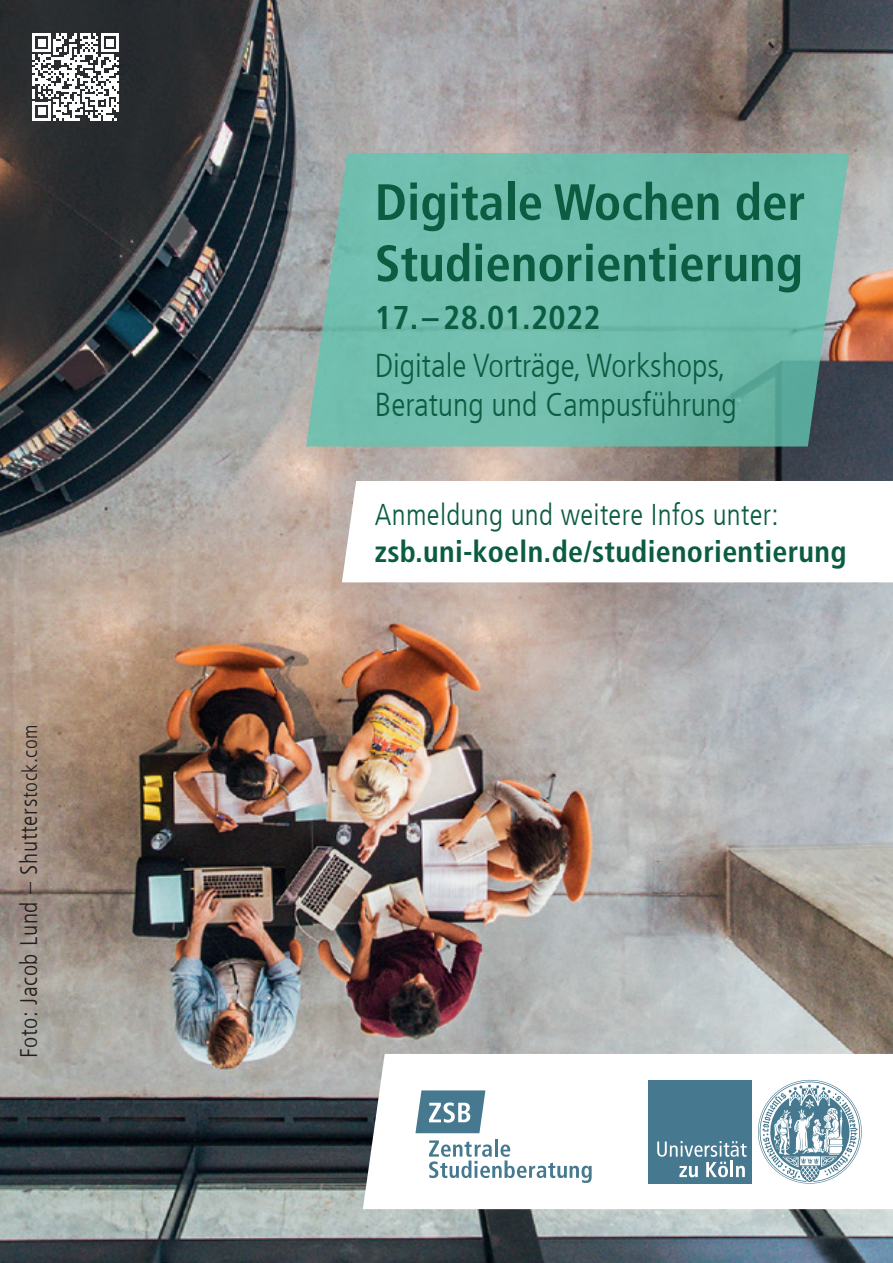
<style>
.page{position:relative;width:893px;height:1263px;background:#fff}
.page>*{position:absolute;margin:0;border:0;box-sizing:border-box;transform-origin:0 0}
.t1{font:700 condensed 51px/61.2px "Frutiger LT Com";color:#0b5d42}
.t2{font:300 condensed 33px/39px "Frutiger LT Com";color:#0b5d42}
.t3{font:700 condensed 33px "Frutiger LT Com";letter-spacing:.01em;color:#0b5d42}
.t4{font:700 condensed 30px "Frutiger LT Com";letter-spacing:.01em;color:#0b5d42}
.t5{font:300 condensed 30px "Frutiger LT Com";letter-spacing:.01em;color:#0b5d42}
.t6{font:300 condensed 24px "Frutiger LT Com";letter-spacing:.03em;color:#231f20}
.s1{font-size:21px}
</style>
<div class="page">
<img style="left:0;top:0;width:893px;height:1263px">
<svg style="left:363px;top:1054px;width:530px;height:155px"></svg>
<div style="left:645px;top:1076px;width:222px;height:111px;background:#fff"></div>
<div style="left:649px;top:1080px;width:103px;height:103px;background:#46798f"></div>
<svg style="left:657px;top:1141px;width:90px;height:36px"></svg>
<svg style="left:758px;top:1080px;width:104px;height:104px"></svg>
<hr style="left:495px;top:1139px;width:3px;height:17px;background:#46798f">
<svg style="left:429px;top:1140px;width:163px;height:43px"></svg>
<svg style="left:415px;top:1090px;width:70px;height:43px"></svg>
<svg style="left:32px;top:34px;width:87px;height:86px"></svg>
<svg style="left:342px;top:481px;width:551px;height:101px"></svg>
<svg style="left:306px;top:153px;width:543px;height:293px;background:#72b9aa"></svg>
<p class="t6" style="left:14px;top:1058px;width:335px;rotate:-90deg">Foto: Jacob Lund – Shutters<span class="s1">tock.com</span></p>
<h1 class="t1" style="left:375px;top:171px;width:432px">Digitale Wochen der<br>Studienorientierung</h1>
<p class="t3" style="left:375px;top:297px;width:227px">17.– 28.01.2022</p>
<p class="t2" style="left:375px;top:345px;width:363px">Digitale Vorträge, Workshops,<br>Beratung und Campusführung</p>
<p class="t5" style="left:375px;top:496px;width:405px">Anmeldung und weitere Infos unter:</p>
<p class="t4" style="left:375px;top:533px;width:473px">zsb.uni-koeln.de/studienorientierung</p>
</div>
